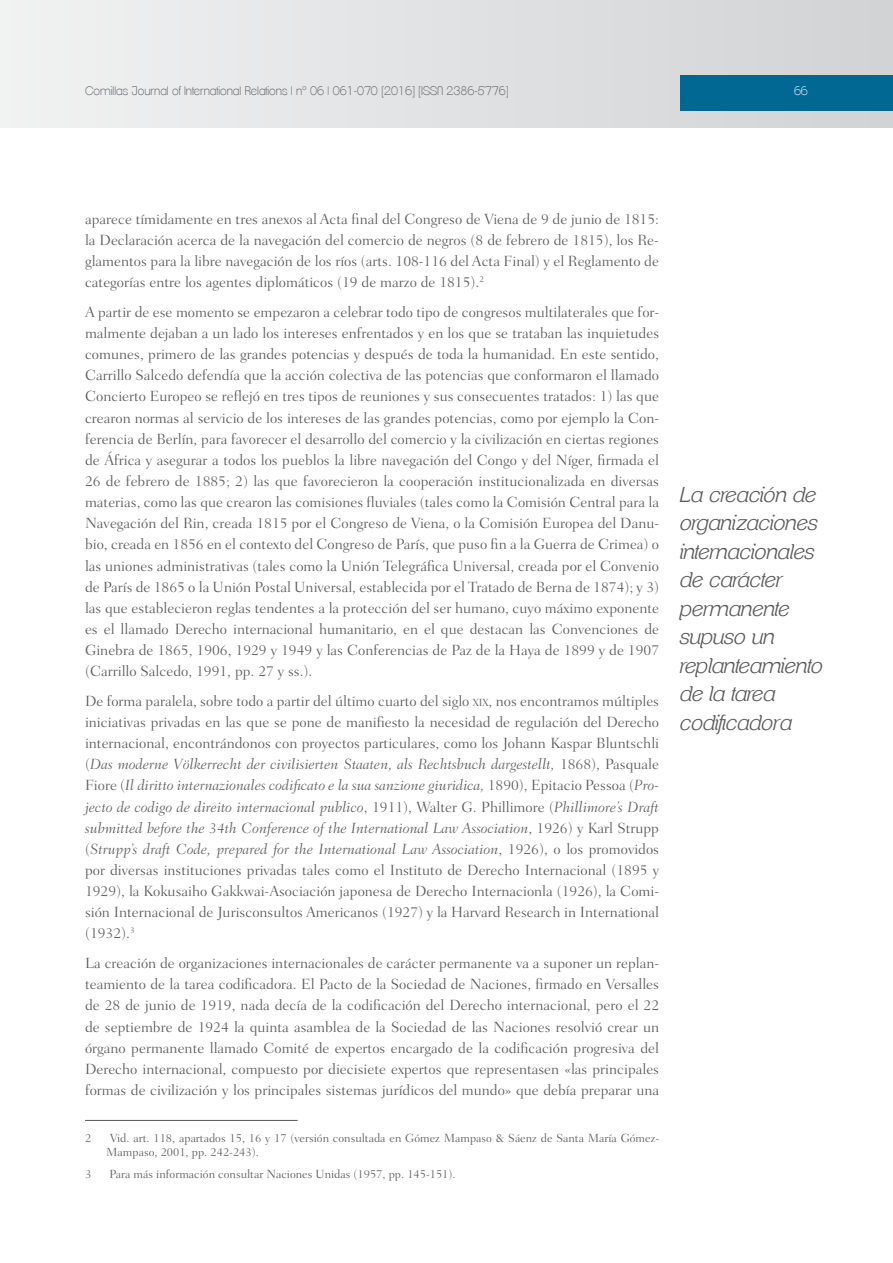
<style>
.page{position:relative;width:893px;height:1263px;background:#fff}
.page>*{position:absolute;margin:0;border:0;box-sizing:border-box;transform-origin:0 0}
.t1{font:italic 300 21px/28.5px "Clemente P Daf";color:#58595b}
.t2{font:300 15px/21.1px "Fairfield LH";color:#58595b;text-align:justify}
.t3{font:300 12px/13.5px "Fairfield LH";color:#58595b}
.t4{font:200 12px "Clemente P Dac";color:#58595b}
.t5{font:200 12px "Clemente P Dac";color:#fff}
.s1{font-size:10.5px}
.s2{font-style:italic}
</style>
<div class="page">
<div style="left:0;top:0;width:893px;height:128px;background:linear-gradient(to right,#f1f2f2,#d1d3d4)"></div>
<div style="left:680px;top:75px;width:213px;height:36px;background:#006892"></div>
<hr style="left:85px;top:1120px;width:213px;height:1px;background:#58595b">
<p class="t4" style="left:85px;top:83px;width:425px">Comillas Journal of International Relations | nº 06 | 061-070 [2016] [ISSN 2386-5776]</p>
<p class="t5" style="left:794px;top:83px;width:15px">66</p>
<p class="t2" style="left:85px;top:208px;width:575px">aparece tímidamente en tres anexos al Acta final del Congreso de Viena de 9 de junio de 1815: la Declaración acerca de la navegación del comercio de negros (8 de febrero de 1815), los Re&shy;glamentos para la libre navegación de los ríos (arts. 108-116 del Acta Final) y el Reglamento de categorías entre los agentes diplomáticos (19 de marzo de 1815).<sup>2</sup></p>
<p class="t2" style="left:85px;top:301px;width:576px">A partir de ese momento se empezaron a celebrar todo tipo de congresos multilaterales que for&shy;malmente dejaban a un lado los intereses enfrentados y en los que se trataban las inquietudes comunes, primero de las grandes potencias y después de toda la humanidad. En este sentido, Carrillo Salcedo defendía que la acción colectiva de las potencias que conformaron el llamado Concierto Europeo se reflejó en tres tipos de reuniones y sus consecuentes tratados: 1) las que crearon normas al servicio de los intereses de las grandes potencias, como por ejemplo la Con&shy;ferencia de Berlín, para favorecer el desarrollo del comercio y la civilización en ciertas regiones de África y asegurar a todos los pueblos la libre navegación del Congo y del Níger, firmada el 26 de febrero de 1885; 2) las que favorecieron la cooperación institucionalizada en diversas materias, como las que crearon las comisiones fluviales (tales como la Comisión Central para la Navegación del Rin, creada 1815 por el Congreso de Viena, o la Comisión Europea del Danu&shy;bio, creada en 1856 en el contexto del Congreso de París, que puso fin a la Guerra de Crimea) o las uniones administrativas (tales como la Unión Telegráfica Universal, creada por el Convenio de París de 1865 o la Unión Postal Universal, establecida por el Tratado de Berna de 1874); y 3) las que establecieron reglas tendentes a la protección del ser humano, cuyo máximo exponente es el llamado Derecho internacional humanitario, en el que destacan las Convenciones de Ginebra de 1865, 1906, 1929 y 1949 y las Conferencias de Paz de la Haya de 1899 y de 1907 (Carrillo Salcedo, 1991, pp. 27 y ss.).</p>
<p class="t2" style="left:85px;top:690px;width:576px">De forma paralela, sobre todo a partir del último cuarto del siglo <span class="s1">xix</span>, nos encontramos múltiples iniciativas privadas en las que se pone de manifiesto la necesidad de regulación del Derecho internacional, encontrándonos con proyectos particulares, como los Johann Kaspar Bluntschli (<span class="s2">Das moderne Völkerrecht der civilisierten Staaten, als Rechtsbuch dargestellt,</span> 1868), Pasquale Fiore (<span class="s2">Il diritto internazionales codificato e la sua sanzione giuridica,</span> 1890), Epitacio Pessoa (<span class="s2">Pro&shy;jecto de codigo de direito internacional publico</span>, 1911), Walter G. Phillimore (<span class="s2">Phillimore’s Draft submitted before the 34th Conference of the International Law Association</span>, 1926) y Karl Strupp (<span class="s2">Strupp’s draft Code, prepared for the International Law Association</span>, 1926), o los promovidos por diversas instituciones privadas tales como el Instituto de Derecho Internacional (1895 y 1929), la Kokusaiho Gakkwai-Asociación japonesa de Derecho Internacionla (1926), la Comi&shy;sión Internacional de Jurisconsultos Americanos (1927) y la Harvard Research in International (1932).<sup>3</sup></p>
<p class="t2" style="left:85px;top:953px;width:576px">La creación de organizaciones internacionales de carácter permanente va a suponer un replan&shy;teamiento de la tarea codificadora. El Pacto de la Sociedad de Naciones, firmado en Versalles de 28 de junio de 1919, nada decía de la codificación del Derecho internacional, pero el 22 de septiembre de 1924 la quinta asamblea de la Sociedad de las Naciones resolvió crear un órgano permanente llamado Comité de expertos encargado de la codificación progresiva del Derecho internacional, compuesto por diecisiete expertos que representasen «las principales formas de civilización y los principales sistemas jurídicos del mundo» que debía preparar una</p>
<p class="t3" style="left:85px;top:1132px;width:8px">2</p>
<p class="t3" style="left:106px;top:1132px;width:554px;text-indent:4px">Vid. art. 118, apartados 15, 16 y 17 (versión consultada en Gómez Mampaso &amp; Sáenz de Santa María Gómez-<br>Mampaso, 2001, pp. 242-243).</p>
<p class="t3" style="left:85px;top:1167px;width:8px">3</p>
<p class="t3" style="left:109px;top:1167px;width:348px">Para más información consultar Naciones Unidas (1957, pp. 145-151).</p>
<h1 class="t1" style="left:680px;top:480px;width:144px">La creación de organizaciones internacionales de carácter permanente supuso un replanteamiento de la tarea codificadora</h1>
</div>
